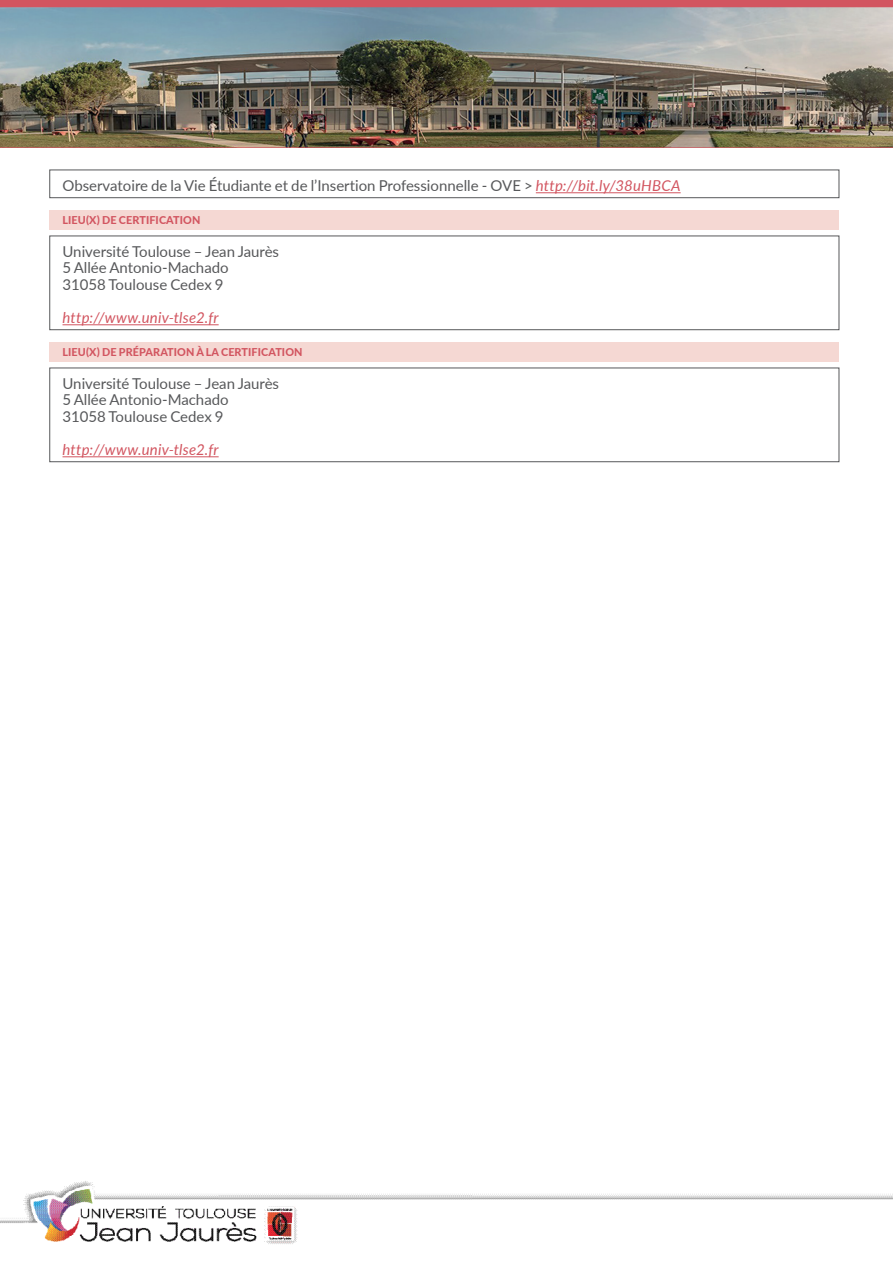
<style>
.page{position:relative;width:893px;height:1263px;background:#fff}
.page>*{position:absolute;margin:0;border:0;box-sizing:border-box;transform-origin:0 0}
.Texte_encadré{font:15px "Lato";color:#57585a}
.Texte_encadré-2{font:italic 15px "Lato";letter-spacing:.015em;color:#d25560}
.Sous-rubrique_LG{font:800 10.8px "Lato";letter-spacing:.01em;color:#d25560}
.s1{font-style:italic;color:#d25560}
</style>
<div class="page">
<img style="left:0;top:1181px;width:893px;height:63px">
<div style="left:50px;top:170px;width:789px;height:28px;border:1px solid #57585a"></div>
<hr style="left:536px;top:192px;width:145px;height:1px;background:#d25560">
<div style="left:50px;top:211px;width:789px;height:19px;background:#f5d8d3"></div>
<div style="left:50px;top:236px;width:789px;height:94px;border:1px solid #57585a"></div>
<hr style="left:63px;top:324px;width:156px;height:1px;background:#d25560">
<div style="left:50px;top:343px;width:789px;height:19px;background:#f5d8d3"></div>
<div style="left:50px;top:368px;width:789px;height:94px;border:1px solid #57585a"></div>
<hr style="left:63px;top:456px;width:156px;height:1px;background:#d25560">
<div style="left:0;top:0;width:893px;height:147px;background:#d25560"></div>
<img style="left:0;top:7px;width:893px;height:140px">
<p class="Texte_encadré" style="left:63px;top:174px;width:620px">Observatoire de la Vie Étudiante et de l’Insertion Professionnelle - OVE &gt; <span class="s1">http://bit.ly/38uHBCA</span></p>
<p class="Sous-rubrique_LG" style="left:63px;top:212px;width:139px">LIEU(X) DE CERTIFICATION</p>
<p class="Texte_encadré" style="left:63px;top:240px;width:218px">Université Toulouse – Jean Jaurès</p>
<p class="Texte_encadré" style="left:63px;top:257px;width:168px">5 Allée Antonio-Machado</p>
<p class="Texte_encadré" style="left:63px;top:273px;width:163px">31058 Toulouse Cedex 9</p>
<p class="Texte_encadré-2" style="left:63px;top:306px;width:158px">http://www.univ-tlse2.fr</p>
<p class="Sous-rubrique_LG" style="left:63px;top:344px;width:242px">LIEU(X) DE PRÉPARATION À LA CERTIFICATION</p>
<p class="Texte_encadré" style="left:63px;top:372px;width:218px">Université Toulouse – Jean Jaurès</p>
<p class="Texte_encadré" style="left:63px;top:389px;width:168px">5 Allée Antonio-Machado</p>
<p class="Texte_encadré" style="left:63px;top:405px;width:163px">31058 Toulouse Cedex 9</p>
<p class="Texte_encadré-2" style="left:63px;top:438px;width:158px">http://www.univ-tlse2.fr</p>
</div>
